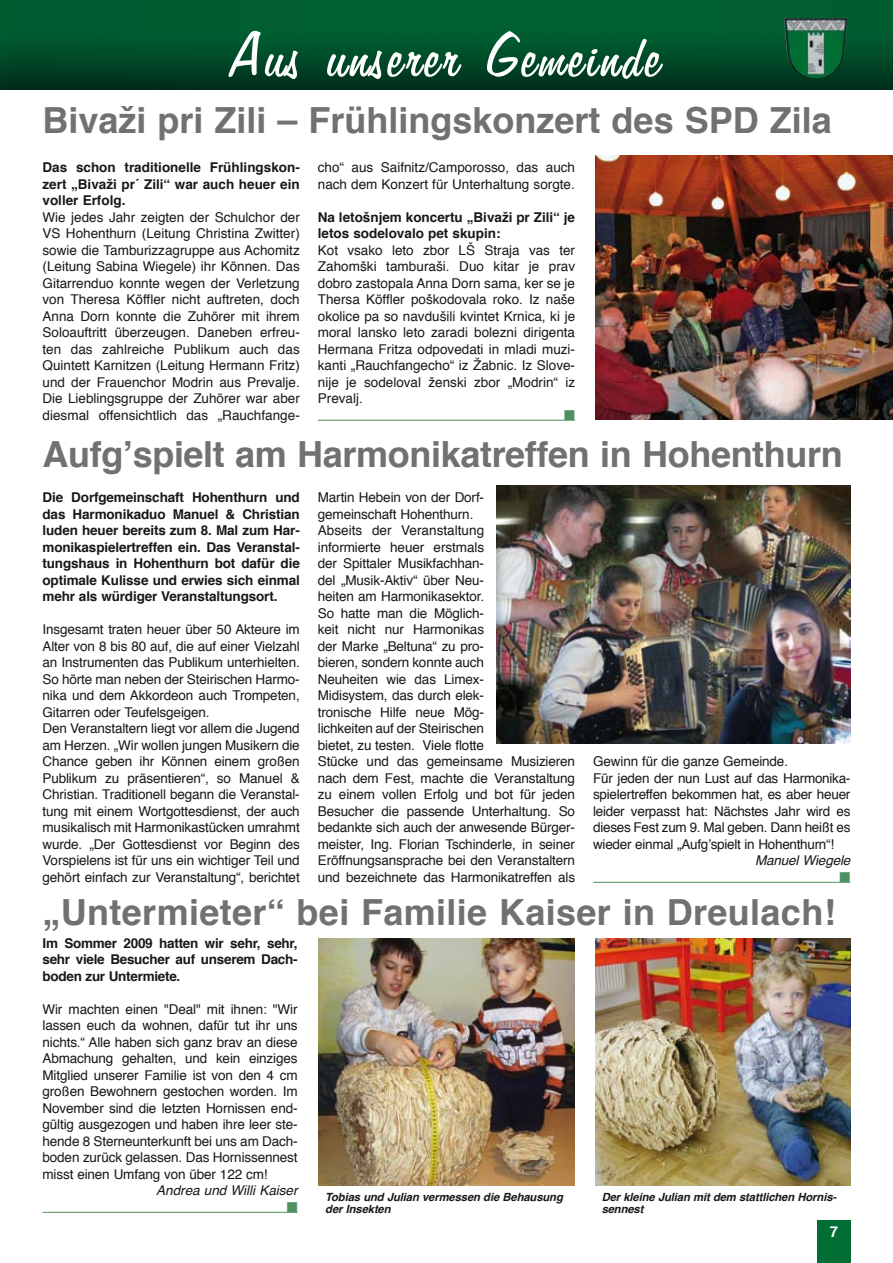
<style>
.page{position:relative;width:893px;height:1263px;background:#fff}
.page>*{position:absolute;margin:0;border:0;box-sizing:border-box;transform-origin:0 0}
.t1{font:72px "Freehand 575 BT Regular B";letter-spacing:.05em;color:#fff}
.t2{font:700 36px "Helvetica";color:#707173}
.t3{font:700 15px "Helvetica";color:#fff}
.t4{font:14.25px "Zapf Dingbats ITC";color:#4f9061}
.t5{font:13.5px/16.5px "Helvetica";letter-spacing:-.01em;color:#1a171b}
.t6{font:700 13.5px/16.5px "Helvetica";color:#1a171b;text-align:justify}
.t7{font:italic 13.5px "Helvetica";color:#1a171b}
.t8{font:italic 700 11.25px/12px "Helvetica";letter-spacing:-.01em;color:#1a171b}
</style>
<div class="page">
<img style="left:9px;top:0;width:884px;height:89px">
<img style="left:784px;top:18px;width:63px;height:62px">
<img style="left:0;top:0;width:9px;height:89px">
<div style="left:817px;top:1220px;width:33px;height:43px;background:#006d34"></div>
<hr style="left:318px;top:420px;width:257px;height:1px;background:#4f9061">
<img style="left:595px;top:156px;width:298px;height:264px">
<hr style="left:593px;top:882px;width:257px;height:1px;background:#4f9061">
<img style="left:497px;top:486px;width:353px;height:257px">
<hr style="left:43px;top:1212px;width:255px;height:1px;background:#4f9061">
<img style="left:319px;top:938px;width:255px;height:247px">
<img style="left:595px;top:938px;width:255px;height:247px">
<h1 class="t1" style="left:231px;top:18px;width:432px">Aus unserer Gemeinde</h1>
<h2 class="t2" style="left:43px;top:92px;width:791px">Bivaži pri Zili – Frühlingskonzert des SPD Zila</h2>
<p class="t6" style="left:43px;top:159px;width:259px">Das schon traditionelle Frühlingskon&shy;zert „Bivaži pr´ Zili“ war auch heuer ein voller Erfolg.</p>
<p class="t5" style="left:43px;top:209px;width:259px;text-align:justify">Wie jedes Jahr zeigten der Schulchor der VS Hohenthurn (Leitung Christina Zwitter) sowie die Tamburizzagruppe aus Achomitz (Leitung Sabina Wiegele) ihr Können. Das Gitarrenduo konnte wegen der Verletzung von Theresa Köffler nicht auftreten, doch Anna Dorn konnte die Zuhörer mit ihrem Soloauftritt überzeugen. Daneben erfreu&shy;ten das zahlreiche Publikum auch das Quintett Karnitzen (Leitung Hermann Fritz) und der Frauenchor Modrin aus Prevalje.<br>Die Lieblingsgruppe der Zuhörer war aber diesmal offensichtlich das „Rauchfange-</p>
<p class="t5" style="left:318px;top:160px;width:259px">cho“ aus Saifnitz/Camporosso, das auch nach dem Konzert für Unterhaltung sorgte.</p>
<p class="t6" style="left:318px;top:209px;width:259px">Na letošnjem koncertu „Bivaži pr Zili“ je letos sodelovalo pet skupin:</p>
<p class="t5" style="left:318px;top:242px;width:259px;text-align:justify">Kot vsako leto zbor LŠ Straja vas ter Zahomški tamburaši. Duo kitar je prav dobro zastopala Anna Dorn sama, ker se je Thersa Köffler poškodovala roko. Iz naše okolice pa so navdušili kvintet Krnica, ki je moral lansko leto zaradi bolezni dirigenta Hermana Fritza odpovedati in mladi muzi&shy;kanti „Rauchfangecho“ iz Žabnic. Iz Slove&shy;nije je sodeloval ženski zbor „Modrin“ iz Prevalj.</p>
<p class="t4" style="left:564px;top:408px;width:12px">■</p>
<h2 class="t2" style="left:43px;top:425px;width:802px">Aufg’spielt am Harmonikatreffen in Hohenthurn</h2>
<p class="t6" style="left:43px;top:489px;width:259px">Die Dorfgemeinschaft Hohenthurn und das Harmonikaduo Manuel &amp; Christian luden heuer bereits zum 8. Mal zum Har&shy;monikaspielertreffen ein. Das Veranstal&shy;tungshaus in Hohenthurn bot dafür die optimale Kulisse und erwies sich einmal mehr als würdiger Veranstaltungsort.</p>
<p class="t5" style="left:43px;top:622px;width:259px">Insgesamt traten heuer über 50 Akteure im Alter von 8 bis 80 auf, die auf einer Vielzahl an Instrumenten das Publikum unterhielten.<br>So hörte man neben der Steirischen Harmo&shy;nika und dem Akkordeon auch Trompeten, Gitarren oder Teufelsgeigen.<br>Den Veranstaltern liegt vor allem die Jugend am Herzen. „Wir wollen jungen Musikern die Chance geben ihr Können einem großen Publikum zu präsentieren“, so Manuel &amp; Christian. Traditionell begann die Veranstal&shy;tung mit einem Wortgottesdienst, der auch musikalisch mit Harmonikastücken umrahmt wurde. „Der Gottesdienst vor Beginn des Vorspielens ist für uns ein wichtiger Teil und gehört einfach zur Veranstaltung“, berichtet</p>
<p class="t5" style="left:318px;top:490px;width:259px">Martin Hebein von der Dorf-<br>gemeinschaft Hohenthurn.<br>Abseits der Veranstaltung<br>informierte heuer erstmals<br>der Spittaler Musikfachhan-<br>del „Musik-Aktiv“ über Neu-<br>heiten am Harmonikasektor.<br>So hatte man die Möglich-<br>keit nicht nur Harmonikas<br>der Marke „Beltuna“ zu pro-<br>bieren, sondern konnte auch<br>Neuheiten wie das Limex-<br>Midisystem, das durch elek-<br>tronische Hilfe neue Mög-<br>lichkeiten auf der Steirischen<br>bietet, zu testen. Viele flotte<br>Stücke und das gemeinsame Musizieren nach dem Fest, machte die Veranstaltung zu einem vollen Erfolg und bot für jeden<br>Besucher die passende Unterhaltung. So bedankte sich auch der anwesende Bürger&shy;meister, Ing. Florian Tschinderle, in seiner<br>Eröffnungsansprache bei den Veranstaltern und bezeichnete das Harmonikatreffen als</p>
<p class="t5" style="left:593px;top:754px;width:259px">Gewinn für die ganze Gemeinde.<br>Für jeden der nun Lust auf das Harmonika&shy;spielertreffen bekommen hat, es aber heuer leider verpasst hat: Nächstes Jahr wird es dieses Fest zum 9. Mal geben. Dann heißt es wieder einmal „Aufg’spielt in Hohenthurn“!</p>
<p class="t7" style="left:755px;top:850px;width:97px">Manuel Wiegele</p>
<p class="t4" style="left:840px;top:870px;width:12px">■</p>
<h2 class="t2" style="left:43px;top:884px;width:795px">„Untermieter“ bei Familie Kaiser in Dreulach!</h2>
<p class="t6" style="left:43px;top:935px;width:257px">Im Sommer 2009 hatten wir sehr, sehr, sehr viele Besucher auf unserem Dach&shy;boden zur Untermiete.</p>
<p class="t5" style="left:43px;top:1001px;width:257px;text-align:justify">Wir machten einen "Deal" mit ihnen: "Wir lassen euch da wohnen, dafür tut ihr uns nichts.“ Alle haben sich ganz brav an diese Abmachung gehalten, und kein einziges Mitglied unserer Familie ist von den 4 cm großen Bewohnern gestochen worden. Im November sind die letzten Hornissen end&shy;gültig ausgezogen und haben ihre leer ste&shy;hende 8 Sterneunterkunft bei uns am Dach&shy;boden zurück gelassen. Das Hornissennest misst einen Umfang von über 122 cm!</p>
<p class="t7" style="left:156px;top:1180px;width:143px">Andrea und Willi Kaiser</p>
<p class="t4" style="left:287px;top:1200px;width:12px">■</p>
<p class="t8" style="left:325px;top:1191px;width:239px">Tobias und Julian vermessen die Behausung der Insekten</p>
<p class="t8" style="left:602px;top:1191px;width:236px">Der kleine Julian mit dem stattlichen Hornis&shy;sennest</p>
<p class="t3" style="left:830px;top:1219px;width:10px">7</p>
</div>
